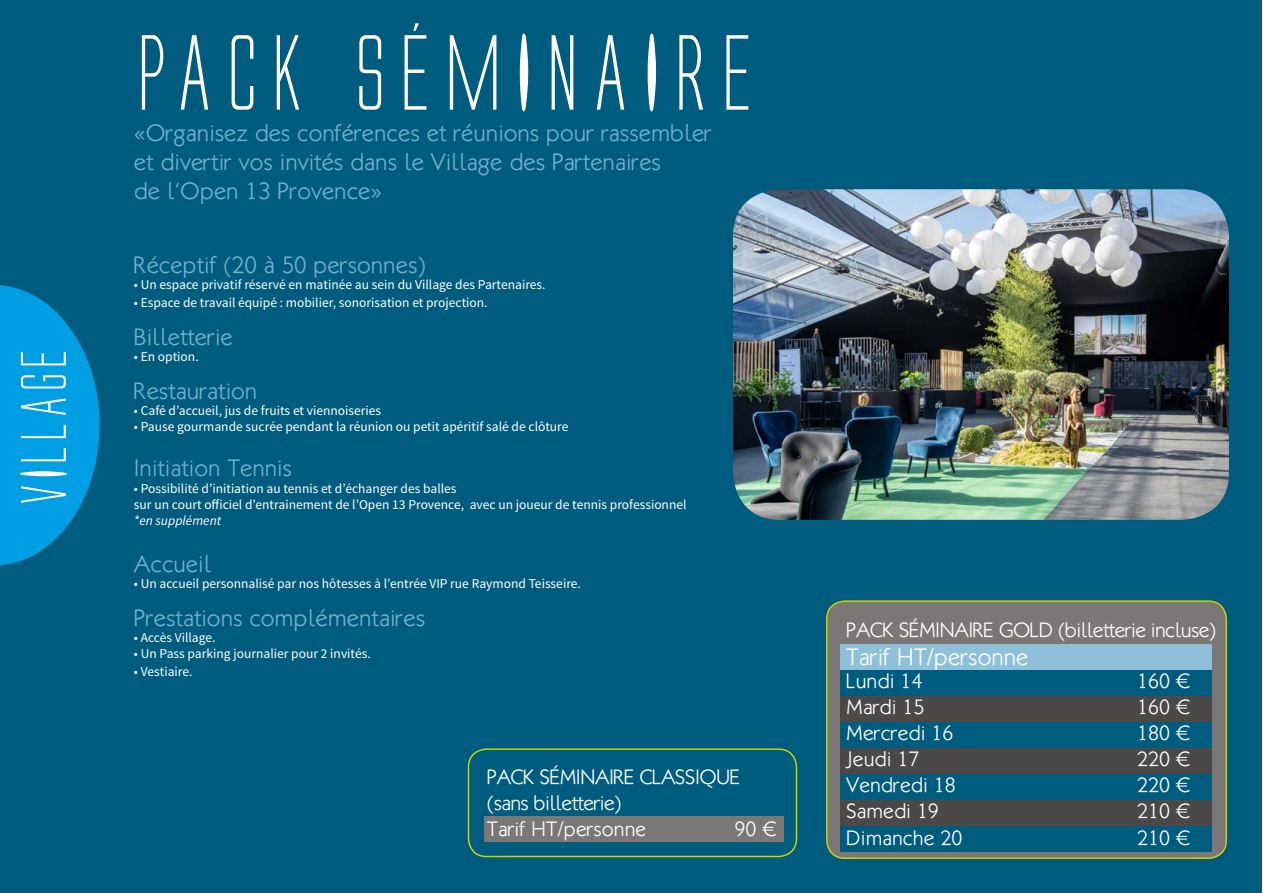
<style>
.page{position:relative;width:1263px;height:893px;background:#fff}
.page>*{position:absolute;margin:0;border:0;box-sizing:border-box;transform-origin:0 0}
.t1{font:99px "Alien League";color:#fff}
.t2{font:59.7px "Alien League";letter-spacing:-.07em;color:#fff}
.t3{font:300 24px/28.8px "Klill";color:#71b1d0}
.t4{font:300 24px "Klill";color:#fff}
.t5{font:300 21px/26.1px "Klill";letter-spacing:-.03em;color:#fff}
.t6{font:300 21px "Klill";color:#fff}
.t7{font:13.5px/16.2px "Source Sans Pro";color:#fff}
.t8{font:italic 13.5px "Source Sans Pro";color:#fff}
</style>
<div class="page">
<div style="left:0;top:0;width:1262px;height:893px;background:#005c7e"></div>
<div style="left:827px;top:601px;width:399px;height:257px;background:#7a7776;border-radius:18px"></div>
<div style="left:826px;top:600px;width:401px;height:259px;border:2px solid #c8d300;border-radius:18px"></div>
<div style="left:840px;top:644px;width:372px;height:25px;background:#8fc0da"></div>
<div style="left:840px;top:670px;width:372px;height:25px;background:#005c7e"></div>
<div style="left:840px;top:696px;width:372px;height:25px;background:#4b4947"></div>
<div style="left:840px;top:722px;width:372px;height:25px;background:#005c7e"></div>
<div style="left:840px;top:748px;width:372px;height:25px;background:#4b4947"></div>
<div style="left:840px;top:800px;width:372px;height:25px;background:#4b4947"></div>
<div style="left:840px;top:774px;width:372px;height:25px;background:#005c7e"></div>
<div style="left:840px;top:826px;width:372px;height:25px;background:#005c7e"></div>
<div style="left:468px;top:748px;width:329px;height:109px;border:2px solid #c8d300;border-radius:18px"></div>
<div style="left:485px;top:816px;width:299px;height:25px;background:#7a7776"></div>
<img style="left:733px;top:189px;width:496px;height:331px">
<svg style="left:0;top:285px;width:100px;height:281px"></svg>
<h2 class="t2" style="left:14px;top:508px;width:166px;rotate:-90deg">VILLAGE</h2>
<h1 class="t1" style="left:134px;top:23px;width:631px">PACK SÉMINAIRE</h1>
<h3 class="t3" style="left:134px;top:118px;width:580px">«Organisez des conférences et réunions pour rassembler et divertir vos invités dans le Village des Partenaires<br>de l’Open 13 Provence»</h3>
<h3 class="t3" style="left:134px;top:250px;width:294px">Réceptif (20 à 50 personnes)</h3>
<p class="t7" style="left:134px;top:277px;width:413px">• Un espace privatif réservé en matinée au sein du Village des Partenaires.</p>
<p class="t7" style="left:134px;top:295px;width:355px">• Espace de travail équipé : mobilier, sonorisation et projection.</p>
<h3 class="t3" style="left:134px;top:322px;width:100px">Billetterie</h3>
<p class="t7" style="left:134px;top:349px;width:66px">• En option.</p>
<h3 class="t3" style="left:134px;top:376px;width:125px">Restauration</h3>
<p class="t7" style="left:134px;top:403px;width:249px">• Café d’accueil, jus de fruits et viennoiseries</p>
<p class="t7" style="left:134px;top:419px;width:436px">• Pause gourmande sucrée pendant la réunion ou petit apéritif salé de clôture</p>
<h3 class="t3" style="left:134px;top:453px;width:160px">Initiation Tennis</h3>
<p class="t7" style="left:134px;top:480px;width:554px">• Possibilité d’initiation au tennis et d’échanger des balles<br>sur un court officiel d’entrainement de l’Open 13 Provence, avec un joueur de tennis professionnel</p>
<p class="t8" style="left:134px;top:512px;width:89px">*en supplément</p>
<h3 class="t3" style="left:134px;top:549px;width:79px">Accueil</h3>
<p class="t7" style="left:134px;top:576px;width:448px">• Un accueil personnalisé par nos hôtesses à l’entrée VIP rue Raymond Teisseire.</p>
<h3 class="t3" style="left:134px;top:603px;width:293px">Prestations complémentaires</h3>
<p class="t7" style="left:134px;top:630px;width:83px">• Accès Village.</p>
<p class="t7" style="left:134px;top:646px;width:238px">• Un Pass parking journalier pour 2 invités.</p>
<p class="t7" style="left:134px;top:664px;width:60px">• Vestiaire.</p>
<h3 class="t5" style="left:487px;top:763px;width:255px">PACK SÉMINAIRE CLASSIQUE (sans billetterie)<br>Tarif HT/personne</h3>
<h3 class="t6" style="left:734px;top:817px;width:43px">90 €</h3>
<h3 class="t5" style="left:846px;top:616px;width:372px">PACK SÉMINAIRE GOLD (billetterie incluse)</h3>
<h3 class="t4" style="left:846px;top:643px;width:184px">Tarif HT/personne</h3>
<h3 class="t6" style="left:846px;top:668px;width:78px">Lundi 14</h3>
<h3 class="t6" style="left:1137px;top:668px;width:54px">160 €</h3>
<h3 class="t6" style="left:846px;top:695px;width:80px">Mardi 15</h3>
<h3 class="t6" style="left:1137px;top:695px;width:54px">160 €</h3>
<h3 class="t6" style="left:846px;top:721px;width:109px">Mercredi 16</h3>
<h3 class="t6" style="left:1137px;top:721px;width:54px">180 €</h3>
<h3 class="t6" style="left:846px;top:747px;width:75px">Jeudi 17</h3>
<h3 class="t6" style="left:1137px;top:747px;width:54px">220 €</h3>
<h3 class="t6" style="left:846px;top:773px;width:111px">Vendredi 18</h3>
<h3 class="t6" style="left:1137px;top:773px;width:54px">220 €</h3>
<h3 class="t6" style="left:846px;top:799px;width:94px">Samedi 19</h3>
<h3 class="t6" style="left:1137px;top:799px;width:54px">210 €</h3>
<h3 class="t6" style="left:846px;top:825px;width:118px">Dimanche 20</h3>
<h3 class="t6" style="left:1137px;top:825px;width:54px">210 €</h3>
</div>
